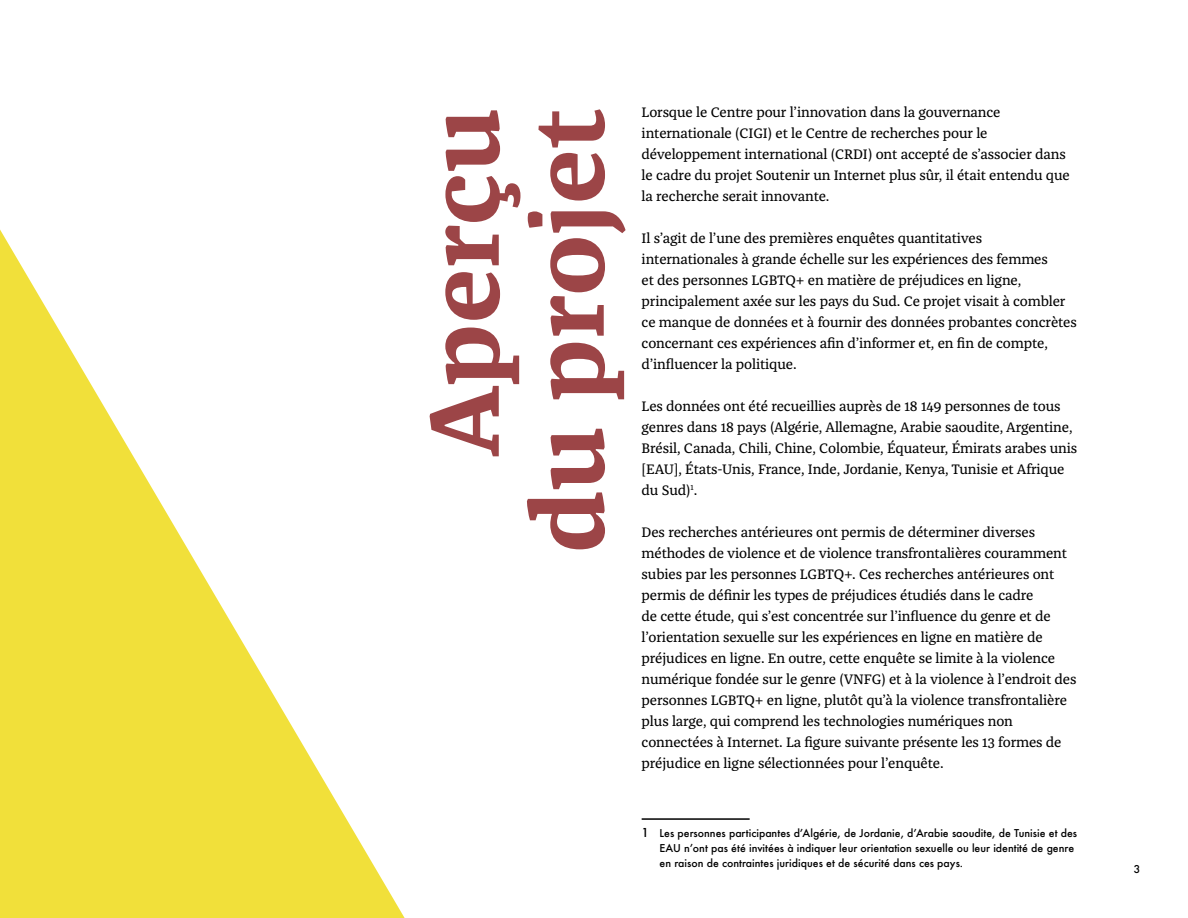
<style>
.page{position:relative;width:1188px;height:918px;background:#fff}
.page>*{position:absolute;margin:0;border:0;box-sizing:border-box;transform-origin:0 0}
.t1{font:700 102px/105px "Franziska Pro";color:#9c4547;text-align:right}
.t2{font:14.25px/21px "Franziska Pro";letter-spacing:-.01em;color:#000}
.t3{font:500 10.5px/15px "Futura";color:#000}
.s1{font-size:12px}
</style>
<div class="page">
<svg style="left:0;top:230px;width:405px;height:688px;fill:#f1e03a"></svg>
<hr style="left:642px;top:818px;width:108px;height:2px;background:#000">
<h1 class="t1" style="left:411px;top:554px;width:447px;rotate:-90deg">Aperçu du projet</h1>
<p class="t2" style="left:642px;top:102px;width:430px">Lorsque le Centre pour l’innovation dans la gouvernance internationale (CIGI) et le Centre de recherches pour le développement international (CRDI) ont accepté de s’associer dans le cadre du projet Soutenir un Internet plus sûr, il était entendu que la recherche serait innovante.</p>
<p class="t2" style="left:642px;top:228px;width:437px">Il s’agit de l’une des premières enquêtes quantitatives internationales à grande échelle sur les expériences des femmes<br>et des personnes LGBTQ+ en matière de préjudices en ligne, principalement axée sur les pays du Sud. Ce projet visait à combler ce manque de données et à fournir des données probantes concrètes concernant ces expériences afin d’informer et, en fin de compte, d’influencer la politique.</p>
<p class="t2" style="left:642px;top:396px;width:437px">Les données ont été recueillies auprès de 18 149 personnes de tous genres dans 18 pays (Algérie, Allemagne, Arabie saoudite, Argentine, Brésil, Canada, Chili, Chine, Colombie, Équateur, Émirats arabes unis [EAU], États-Unis, France, Inde, Jordanie, Kenya, Tunisie et Afrique du Sud)<sup>1</sup>.</p>
<p class="t2" style="left:642px;top:522px;width:436px">Des recherches antérieures ont permis de déterminer diverses méthodes de violence et de violence transfrontalières couramment subies par les personnes LGBTQ+. Ces recherches antérieures ont permis de définir les types de préjudices étudiés dans le cadre<br>de cette étude, qui s’est concentrée sur l’influence du genre et de l’orientation sexuelle sur les expériences en ligne en matière de préjudices en ligne. En outre, cette enquête se limite à la violence numérique fondée sur le genre (VNFG) et à la violence à l’endroit des personnes LGBTQ+ en ligne, plutôt qu’à la violence transfrontalière plus large, qui comprend les technologies numériques non connectées à Internet. La figure suivante présente les 13 formes de préjudice en ligne sélectionnées pour l’enquête.</p>
<p class="t3" style="left:660px;top:826px;width:419px;text-indent:-18px"><span class="s1">1</span> Les personnes participantes d’Algérie, de Jordanie, d’Arabie saoudite, de Tunisie et des<br>EAU n’ont pas été invitées à indiquer leur orientation sexuelle ou leur identité de genre en raison de contraintes juridiques et de sécurité dans ces pays.</p>
<p class="t3" style="left:1134px;top:861px;width:8px">3</p>
</div>
